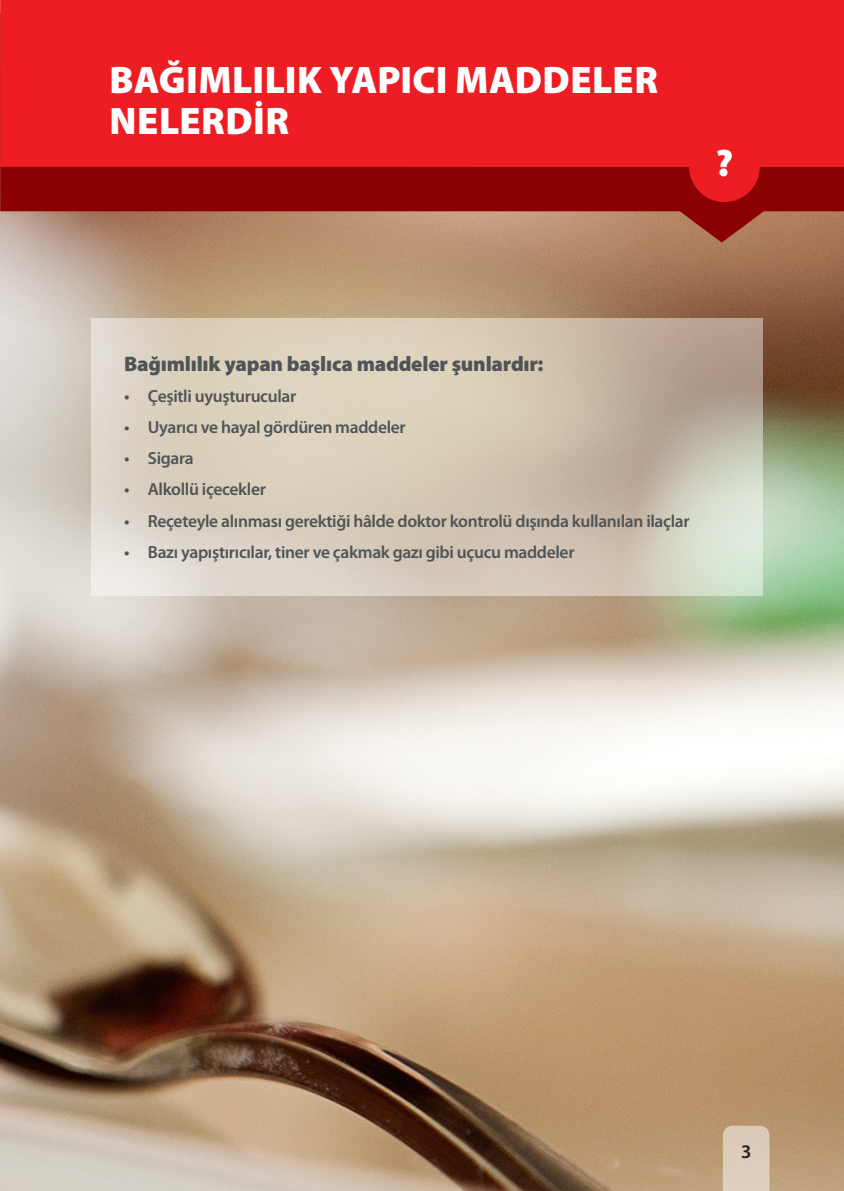
<style>
.page{position:relative;width:844px;height:1191px;background:#fff}
.page>*{position:absolute;margin:0;border:0;box-sizing:border-box;transform-origin:0 0}
.t1{font:900 38.5px/40.2px "Myriad Pro";letter-spacing:.01em;color:#fff}
.t2{font:900 21px "Myriad Pro";letter-spacing:-.01em;color:#505457}
.t3{font:600 19.25px "Myriad Pro";color:#231f20}
.t4{font:600 17.5px "Myriad Pro";letter-spacing:-.02em;color:#505457}
</style>
<div class="page">
<img style="left:0;top:242px;width:843px;height:949px">
<svg style="left:0;top:167px;width:843px;height:75px;background:#9c392d"></svg>
<div style="left:0;top:0;width:843px;height:167px;background:#ee1d23"></div>
<div style="left:689px;top:131px;width:70px;height:71px;background:#ee1d23;border-radius:50%"></div>
<div style="left:722px;top:1125px;width:47px;height:66px;background:#dcccb9"></div>
<svg style="left:91px;top:317px;width:672px;height:278px;background:#d3c8b7"></svg>
<h1 class="t1" style="left:110px;top:61px;width:550px">BAĞIMLILIK YAPICI MADDELER<br>NELERDİR</h1>
<h1 class="t1" style="left:715px;top:144px;width:19px">?</h1>
<p class="t2" style="left:124px;top:352px;width:421px">Bağımlılık yapan başlıca maddeler şunlardır:</p>
<p class="t4" style="left:124px;top:387px;width:174px">• Çeşitli uyuşturucular</p>
<p class="t4" style="left:124px;top:418px;width:283px">• Uyarıcı ve hayal gördüren maddeler</p>
<p class="t4" style="left:124px;top:449px;width:71px">• Sigara</p>
<p class="t4" style="left:124px;top:481px;width:143px">• Alkollü içecekler</p>
<p class="t4" style="left:124px;top:512px;width:567px">• Reçeteyle alınması gerektiği hâlde doktor kontrolü dışında kullanılan ilaçlar</p>
<p class="t4" style="left:124px;top:543px;width:452px">• Bazı yapıştırıcılar, tiner ve çakmak gazı gibi uçucu maddeler</p>
<p class="t3" style="left:740px;top:1141px;width:12px">3</p>
</div>
